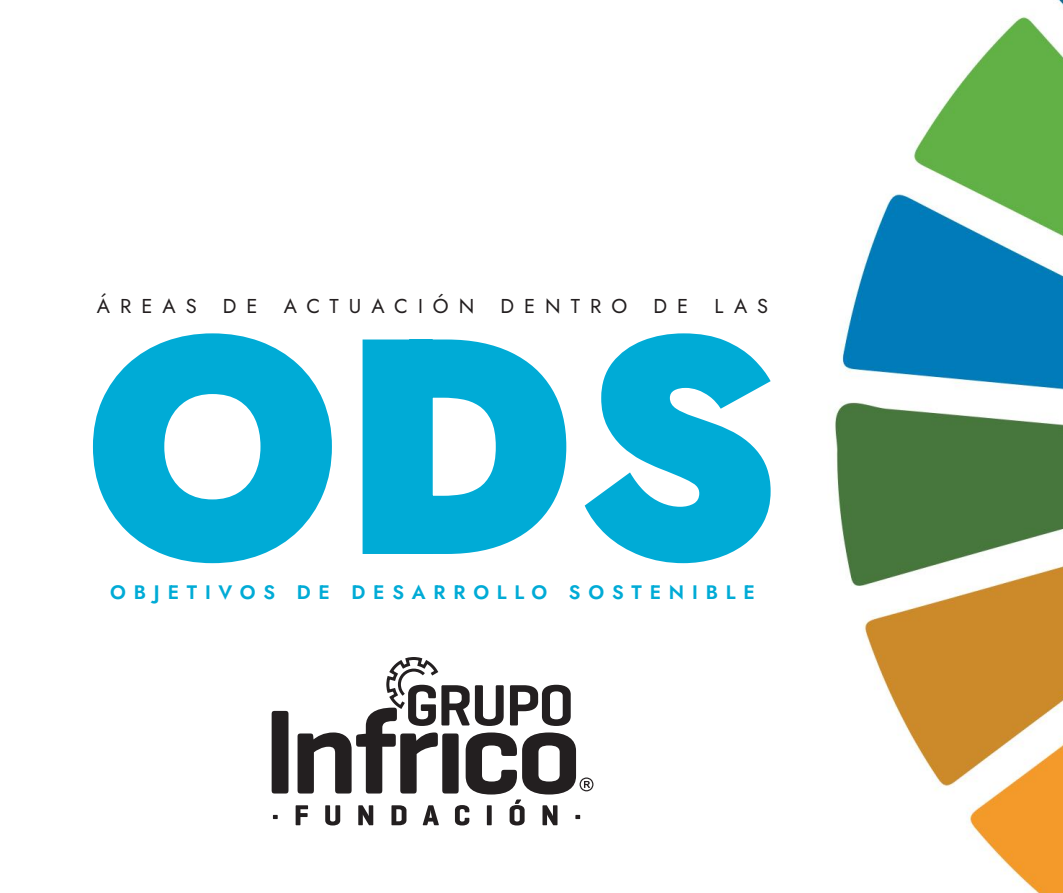
<style>
.page{position:relative;width:1063px;height:893px;background:#fff}
.page>*{position:absolute;margin:0;border:0;box-sizing:border-box;transform-origin:0 0}
.t1{font:900 306.45px "Jost";color:#00abd6}
.t2{font:20.1px "Jost";letter-spacing:.5em;color:#231f20}
.t3{font:600 19.5px "Jost";letter-spacing:.4em;color:#00abd6}
</style>
<div class="page">
<img style="left:271px;top:0;width:792px;height:893px">
<svg style="left:272px;top:655px;width:321px;height:170px"></svg>
<p class="t2" style="left:97px;top:293px;width:101px">ÁREAS</p>
<p class="t2" style="left:223px;top:293px;width:36px">D E</p>
<p class="t2" style="left:284px;top:293px;width:192px">ACTUACIÓN</p>
<p class="t2" style="left:501px;top:293px;width:128px">DENTRO</p>
<p class="t2" style="left:654px;top:293px;width:36px">D E</p>
<p class="t2" style="left:714px;top:293px;width:55px">LAS</p>
<h1 class="t1" style="left:84px;top:238px;width:699px">ODS</h1>
<p class="t3" style="left:110px;top:579px;width:646px">OBJETIVOS DE DESARROLLO SOSTENIBLE</p>
</div>
